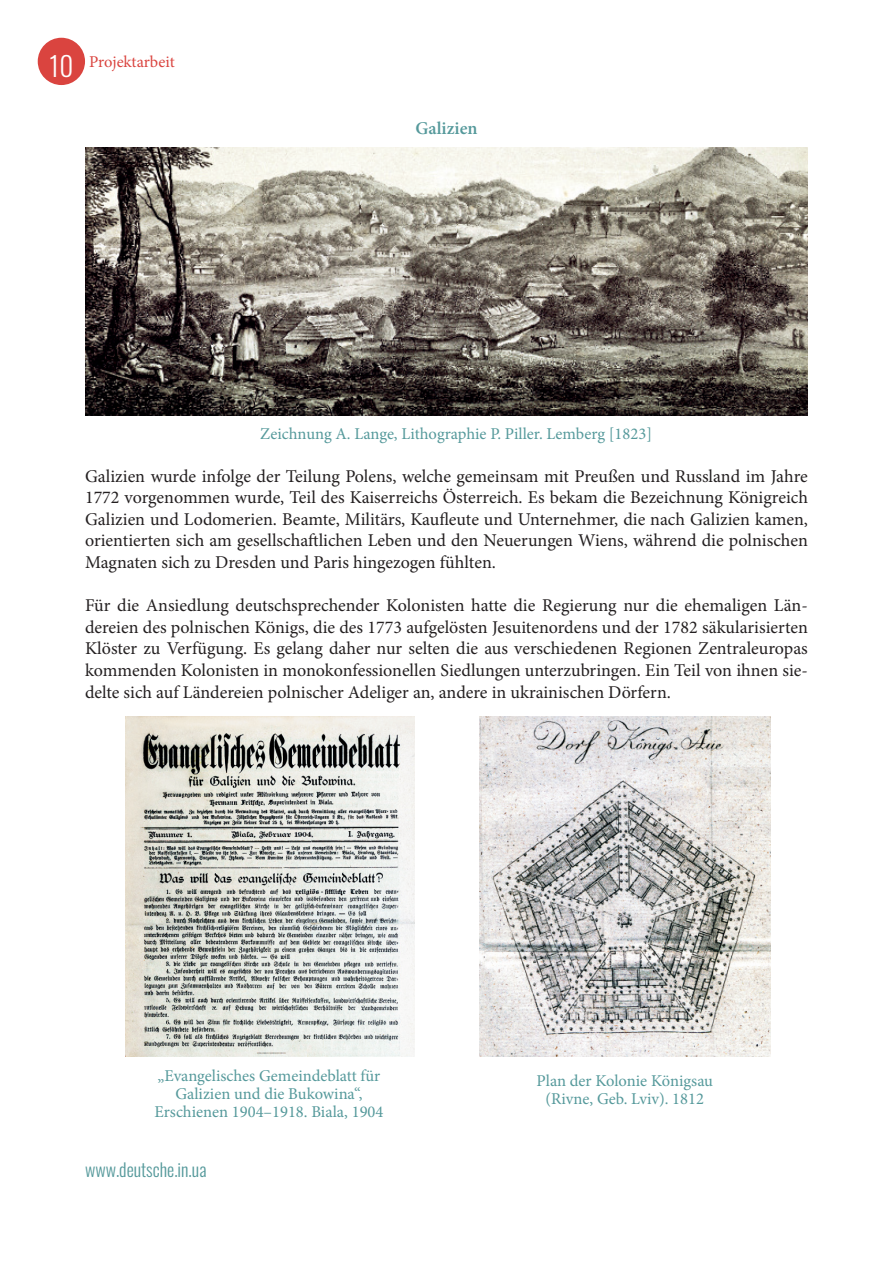
<style>
.page{position:relative;width:893px;height:1263px;background:#fff}
.page>*{position:absolute;margin:0;border:0;box-sizing:border-box;transform-origin:0 0}
.t1{font:300 27px "Oswald";color:#fff}
.t2{font:18px/21.6px "Minion Pro";color:#231f20;text-align:justify}
.t3{font:300 18px "Oswald";color:#55999b}
.t4{font:600 18px "Minion Pro";color:#55999b}
.t5{font:16.5px "Minion Pro";color:#55999b}
.t6{font:16.5px "Minion Pro";letter-spacing:-.005em;color:#da443f}
</style>
<div class="page">
<div style="left:38px;top:38px;width:47px;height:47px;background:#da443f;border-radius:50%"></div>
<img style="left:86px;top:147px;width:721px;height:269px">
<img style="left:479px;top:717px;width:291px;height:339px">
<img style="left:125px;top:717px;width:290px;height:339px">
<p class="t1" style="left:49px;top:42px;width:25px">10</p>
<p class="t6" style="left:89px;top:51px;width:87px">Projektarbeit</p>
<p class="t4" style="left:415px;top:115px;width:64px">Galizien</p>
<p class="t5" style="left:260px;top:423px;width:393px">Zeichnung A. Lange, Lithographie P. Piller. Lemberg [1823]</p>
<p class="t2" style="left:85px;top:465px;width:724px">Galizien wurde infolge der Teilung Polens, welche gemeinsam mit Preußen und Russland im Jahre 1772 vorgenommen wurde, Teil des Kaiserreichs Österreich. Es bekam die Bezeichnung Königreich Galizien und Lodomerien. Beamte, Militärs, Kaufleute und Unternehmer, die nach Galizien kamen, orientierten sich am gesellschaftlichen Leben und den Neuerungen Wiens, während die polnischen Magnaten sich zu Dresden und Paris hingezogen fühlten.</p>
<p class="t2" style="left:85px;top:595px;width:724px">Für die Ansiedlung deutschsprechender Kolonisten hatte die Regierung nur die ehemaligen Län&shy;dereien des polnischen Königs, die des 1773 aufgelösten Jesuitenordens und der 1782 säkularisierten Klöster zu Verfügung. Es gelang daher nur selten die aus verschiedenen Regionen Zentraleuropas kommenden Kolonisten in monokonfessionellen Siedlungen unterzubringen. Ein Teil von ihnen sie&shy;delte sich auf Ländereien polnischer Adeliger an, andere in ukrainischen Dörfern.</p>
<p class="t5" style="left:157px;top:1065px;width:224px">„Evangelisches Gemeindeblatt für</p>
<p class="t5" style="left:175px;top:1083px;width:189px">Galizien und die Bukowina“,</p>
<p class="t5" style="left:154px;top:1101px;width:230px">Erschienen 1904–1918. Biala, 1904</p>
<p class="t3" style="left:85px;top:1154px;width:123px">www.deutsche.in.ua</p>
<p class="t5" style="left:537px;top:1069px;width:178px">Plan der Kolonie Königsau</p>
<p class="t5" style="left:546px;top:1087px;width:160px">(Rivne, Geb. Lviv). 1812</p>
</div>
